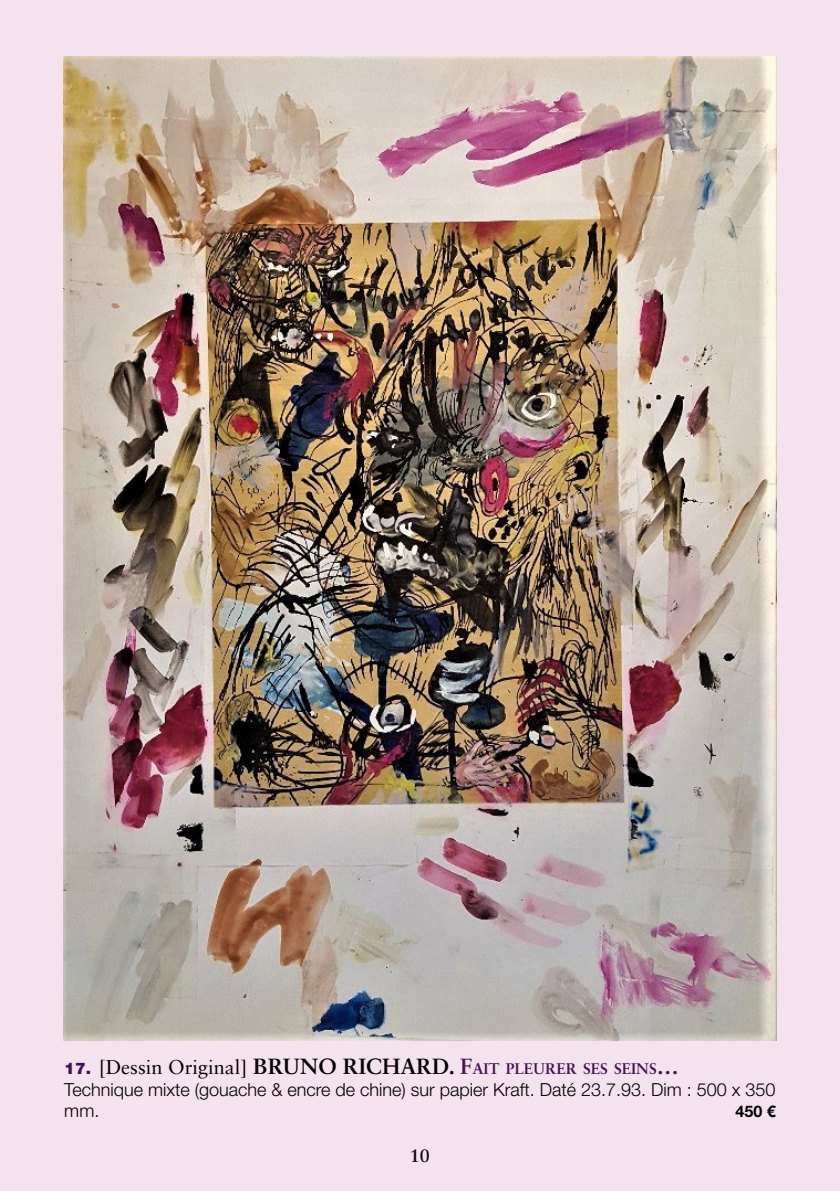
<style>
.page{position:relative;width:840px;height:1191px;background:#fff}
.page>*{position:absolute;margin:0;border:0;box-sizing:border-box;transform-origin:0 0}
.Ouvrage_descriptif{font:300 18px/21.6px "Helvetica Neue LT Std";color:#000}
.t1{font:700 18px "Sabon LT Std";color:#000}
.Ouvrage_descriptif-2{font:700 16px "Helvetica Neue LT Std";color:#000}
.t2{font:700 15.4px "Sabon LT Std";color:#481052}
.s1{font-family:"Helvetica Neue LT Std";font-weight:900;font-size:16px}
.s2{font-weight:400;font-size:20px;color:#000}
.s3{font-size:22px;color:#000}
.s4{font-size:22px}
</style>
<div class="page">
<div style="left:0;top:0;width:839px;height:1191px;background:#f4e3ef"></div>
<img style="left:64px;top:57px;width:711px;height:983px">
<p class="t2" style="left:64px;top:1059px;width:615px"><span class="s1">17.</span> <span class="s2">[Dessin Original]</span> <span class="s3">BRUNO RICHARD.</span> <span class="s4">F</span>AIT PLEURER SES SEINS<span class="s4">…</span></p>
<p class="Ouvrage_descriptif" style="left:64px;top:1078px;width:712px">Technique mixte (gouache &amp; encre de chine) sur papier Kraft. Daté 23.7.93. Dim : 500 x 350 mm.</p>
<p class="Ouvrage_descriptif-2" style="left:735px;top:1101px;width:42px">450 €</p>
<p class="t1" style="left:410px;top:1144px;width:22px">10</p>
</div>
